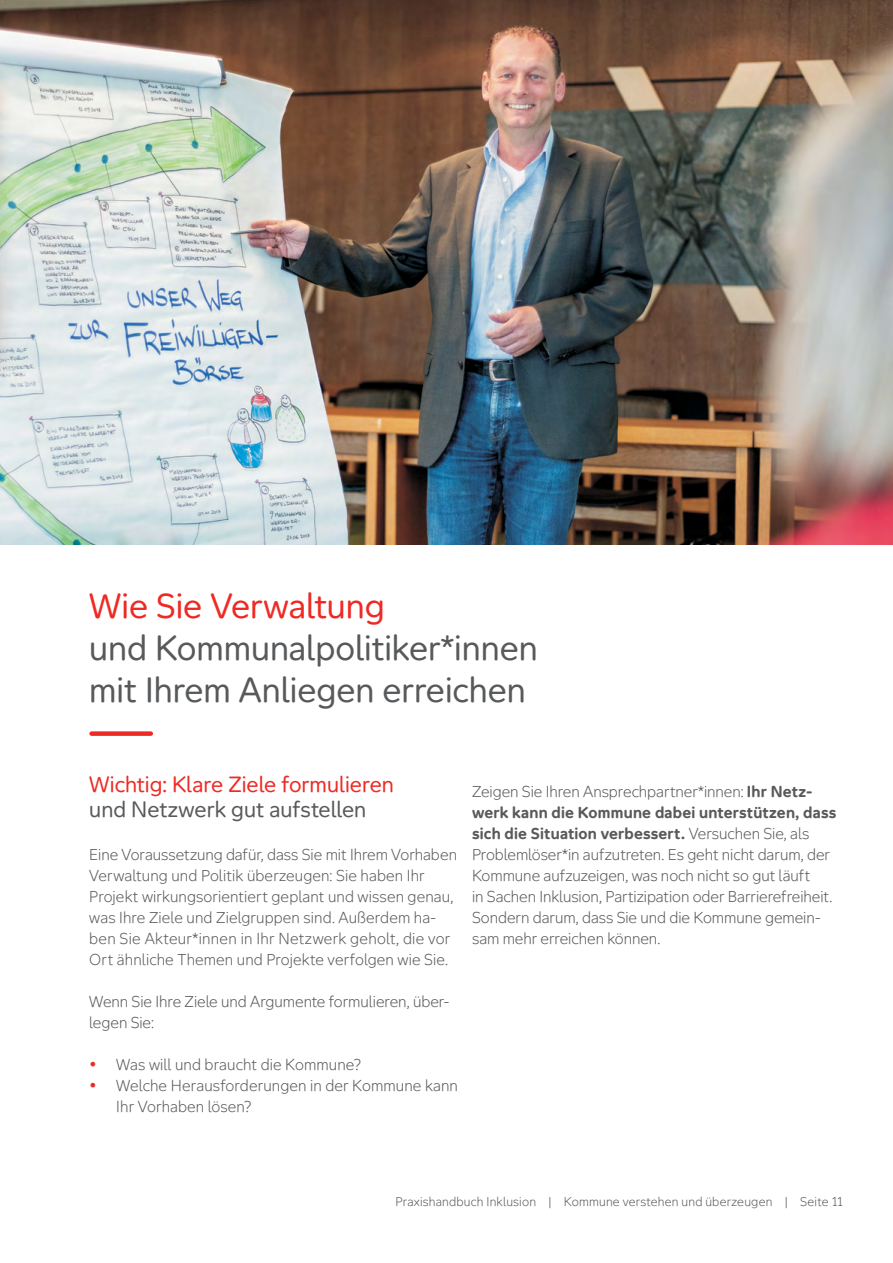
<style>
.page{position:relative;width:893px;height:1263px;background:#fff}
.page>*{position:absolute;margin:0;border:0;box-sizing:border-box;transform-origin:0 0}
.t1{font:33px/42px "Aktion Mensch";color:#58595b}
.t2{font:33px "Aktion Mensch";letter-spacing:-.005em;color:#ee2a24}
.t3{font:21px "Aktion Mensch";color:#ee2a24}
.t4{font:21px "Aktion Mensch";color:#58595b}
.t5{font:300 15px/21px "Aktion Mensch";color:#58595b}
.t6{font:300 12px "Aktion Mensch";letter-spacing:.015em;color:#58595b}
.s1{font-weight:700;color:#ee2a24}
.s2{font-weight:700}
</style>
<div class="page">
<img style="left:0;top:0;width:893px;height:545px">
<div style="left:92px;top:731px;width:59px;height:5px;background:#ee2a24"></div>
<h1 class="t2" style="left:89px;top:582px;width:297px">Wie Sie Verwaltung</h1>
<h1 class="t1" style="left:89px;top:626px;width:450px">und Kommunalpolitiker*innen mit Ihrem Anliegen erreichen</h1>
<h2 class="t3" style="left:89px;top:769px;width:306px">Wichtig: Klare Ziele formulieren</h2>
<h2 class="t4" style="left:89px;top:794px;width:279px">und Netzwerk gut aufstellen</h2>
<p class="t5" style="left:89px;top:844px;width:369px">Eine Voraussetzung dafür, dass Sie mit Ihrem Vorhaben Verwaltung und Politik überzeugen: Sie haben Ihr Projekt wirkungsorientiert geplant und wissen genau, was Ihre Ziele und Zielgruppen sind. Außerdem ha&shy;ben Sie Akteur*innen in Ihr Netzwerk geholt, die vor Ort ähnliche Themen und Projekte verfolgen wie Sie.</p>
<p class="t5" style="left:89px;top:991px;width:361px">Wenn Sie Ihre Ziele und Argumente formulieren, über&shy;legen Sie:</p>
<p class="t5" style="left:89px;top:1054px;width:273px"><span class="s1">•</span> Was will und braucht die Kommune?</p>
<p class="t5" style="left:116px;top:1075px;width:343px;text-indent:-27px"><span class="s1">•</span> Welche Herausforderungen in der Kommune kann<br>Ihr Vorhaben lösen?</p>
<p class="t5" style="left:472px;top:781px;width:366px">Zeigen Sie Ihren Ansprechpartner*innen: <span class="s2">Ihr Netz&shy;werk kann die Kommune dabei unterstützen, dass sich die Situation verbessert.</span> Versuchen Sie, als Problemlöser*in aufzutreten. Es geht nicht darum, der Kommune aufzuzeigen, was noch nicht so gut läuft<br>in Sachen Inklusion, Partizipation oder Barrierefreiheit.<br>Sondern darum, dass Sie und die Kommune gemein&shy;sam mehr erreichen können.</p>
<p class="t6" style="left:395px;top:1194px;width:450px">Praxishandbuch Inklusion | Kommune verstehen und überzeugen | Seite 11</p>
</div>
